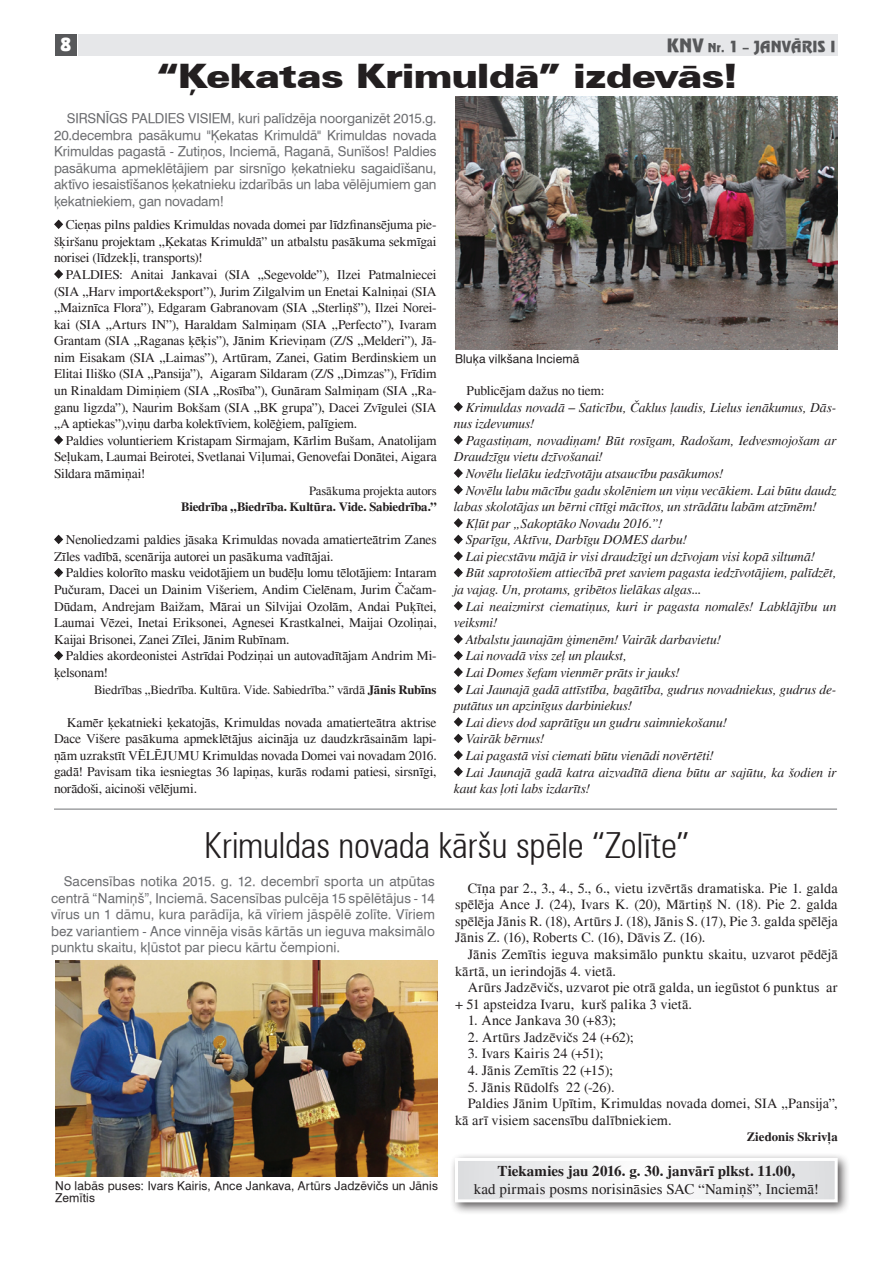
<style>
.page{position:relative;width:893px;height:1263px;background:#fff}
.page>*{position:absolute;margin:0;border:0;box-sizing:border-box;transform-origin:0 0}
.t1{font:300 condensed 36px "Zurich TL";letter-spacing:-.005em;color:#231f20}
.t2{font:900 expanded 33px "Zurich TL";color:#231f20}
.t3{font:18px "Revue TL";color:#fff}
.t4{font:15px "Times";color:#231f20}
.t5{font:700 15px "Times";letter-spacing:.005em;color:#231f20}
.t6{font:15px "Revue TL";letter-spacing:.005em;color:#57585a}
.t7{font:14.25px/16.6px "Times";letter-spacing:.005em;color:#231f20}
.t8{font:13.5px/16.6px "Times";letter-spacing:-.015em;color:#231f20;text-align:justify}
.t9{font:italic 13.5px/16.6px "Times";letter-spacing:-.01em;color:#231f20}
.t10{font:13.5px/16.5px "Swiss 721 TL";color:#6c6d70;text-align:justify}
.t11{font:12.75px "Times";letter-spacing:-.01em;color:#231f20}
.t12{font:700 12.75px "Times";letter-spacing:-.005em;color:#231f20}
.t13{font:12px/12.8px "Swiss 721 TL";letter-spacing:.015em;color:#231f20}
.s1{font-size:18px}
.s2{font-size:12px}
.s3{font-weight:700}
</style>
<div class="page">
<div style="left:79px;top:34px;width:759px;height:22px;background:#e6e7e9"></div>
<div style="left:55px;top:34px;width:22px;height:21px;background:#57585a"></div>
<img style="left:55px;top:960px;width:383px;height:216px">
<div style="left:449px;top:1152px;width:408px;height:69px;background:#231f20;opacity:.75"></div>
<svg style="left:459px;top:1162px;width:375px;height:36px"></svg>
<div style="left:455px;top:1158px;width:383px;height:44px;border:3px solid #fff"></div>
<hr style="left:54px;top:808px;width:783px;height:2px;background:#808285">
<img style="left:455px;top:97px;width:383px;height:252px">
<div style="left:448px;top:346px;width:165px;height:39px;background:#fff"></div>
<svg style="left:54px;top:219px;width:9px;height:10px"></svg>
<svg style="left:54px;top:269px;width:9px;height:10px"></svg>
<svg style="left:54px;top:435px;width:9px;height:10px"></svg>
<svg style="left:54px;top:534px;width:9px;height:10px"></svg>
<svg style="left:54px;top:568px;width:9px;height:10px"></svg>
<svg style="left:54px;top:650px;width:9px;height:11px"></svg>
<svg style="left:453px;top:402px;width:10px;height:10px"></svg>
<svg style="left:454px;top:435px;width:9px;height:10px"></svg>
<svg style="left:453px;top:468px;width:10px;height:27px"></svg>
<svg style="left:453px;top:518px;width:10px;height:60px"></svg>
<svg style="left:453px;top:601px;width:10px;height:10px"></svg>
<svg style="left:453px;top:634px;width:10px;height:60px"></svg>
<svg style="left:453px;top:717px;width:10px;height:60px"></svg>
<h3 class="t3" style="left:60px;top:34px;width:14px">8</h3>
<p class="t6" style="left:667px;top:37px;width:170px"><span class="s1">KNV</span> <span class="s2">Nr.</span> 1 <span class="s2">–</span> JANVĀRIS I</p>
<h2 class="t2" style="left:157px;top:57px;width:582px">“Ķekatas Krimuldā” izdevās!</h2>
<p class="t10" style="left:54px;top:110px;width:384px;text-indent:13px">SIRSNĪGS PALDIES VISIEM, kuri palīdzēja noorganizēt 2015.g.<br>20.decembra pasākumu "Ķekatas Krimuldā" Krimuldas novada Krimuldas pagastā - Zutiņos, Inciemā, Raganā, Sunīšos! Paldies pasākuma apmeklētājiem par sirsnīgo ķekatnieku sagaidīšanu, aktīvo iesaistīšanos ķekatnieku izdarībās un laba vēlējumiem gan ķekatniekiem, gan novadam!</p>
<p class="t8" style="left:54px;top:216px;width:384px;text-indent:12px">Cieņas pilns paldies Krimuldas novada domei par līdzfinansējuma pie&shy;šķiršanu projektam „Ķekatas Krimuldā” un atbalstu pasākuma sekmīgai norisei (līdzekļi, transports)!</p>
<p class="t8" style="left:54px;top:266px;width:384px;text-indent:12px">PALDIES: Anitai Jankavai (SIA „Segevolde”), Ilzei Patmalniecei (SIA „Harv import&amp;eksport”), Jurim Zilgalvim un Enetai Kalniņai (SIA „Maiznīca Flora”), Edgaram Gabranovam (SIA „Sterliņš”), Ilzei Norei&shy;kai (SIA „Arturs IN”), Haraldam Salmiņam (SIA „Perfecto”), Ivaram Grantam (SIA „Raganas ķēķis”), Jānim Krieviņam (Z/S „Melderi”), Jā&shy;nim Eisakam (SIA „Laimas”), Artūram, Zanei, Gatim Berdinskiem un Elitai Iliško (SIA „Pansija”), Aigaram Sildaram (Z/S „Dimzas”), Frīdim un Rinaldam Dimiņiem (SIA „Rosība”), Gunāram Salmiņam (SIA „Ra&shy;ganu ligzda”), Naurim Bokšam (SIA „BK grupa”), Dacei Zvīgulei (SIA „A aptiekas”),viņu darba kolektīviem, kolēģiem, palīgiem.</p>
<p class="t8" style="left:54px;top:432px;width:384px;text-indent:12px">Paldies voluntieriem Kristapam Sirmajam, Kārlim Bušam, Anatolijam Seļukam, Laumai Beirotei, Svetlanai Viļumai, Genovefai Donātei, Aigara Sildara māmiņai!</p>
<p class="t11" style="left:309px;top:483px;width:129px">Pasākuma projekta autors</p>
<p class="t12" style="left:181px;top:499px;width:257px">Biedrība „Biedrība. Kultūra. Vide. Sabiedrība.”</p>
<p class="t8" style="left:54px;top:532px;width:384px;text-indent:12px">Nenoliedzami paldies jāsaka Krimuldas novada amatierteātrim Zanes<br>Zīles vadībā, scenārija autorei un pasākuma vadītājai.</p>
<p class="t8" style="left:54px;top:565px;width:384px;text-indent:12px">Paldies kolorīto masku veidotājiem un budēļu lomu tēlotājiem: Intaram Pučuram, Dacei un Dainim Višeriem, Andim Cielēnam, Jurim Čačam-Dūdam, Andrejam Baižam, Mārai un Silvijai Ozolām, Andai Puķītei, Laumai Vēzei, Inetai Eriksonei, Agnesei Krastkalnei, Maijai Ozoliņai, Kaijai Brisonei, Zanei Zīlei, Jānim Rubīnam.</p>
<p class="t8" style="left:54px;top:648px;width:384px;text-indent:12px">Paldies akordeonistei Astrīdai Podziņai un autovadītājam Andrim Mi&shy;ķelsonam!</p>
<p class="t11" style="left:94px;top:682px;width:344px">Biedrības „Biedrība. Kultūra. Vide. Sabiedrība.” vārdā <span class="s3">Jānis Rubīns</span></p>
<p class="t8" style="left:54px;top:714px;width:384px;text-indent:13px">Kamēr ķekatnieki ķekatojās, Krimuldas novada amatierteātra aktrise Dace Višere pasākuma apmeklētājus aicināja uz daudzkrāsainām lapi&shy;ņām uzrakstīt VĒLĒJUMU Krimuldas novada Domei vai novadam 2016. gadā! Pavisam tika iesniegtas 36 lapiņas, kurās rodami patiesi, sirsnīgi, norādoši, aicinoši vēlējumi.</p>
<p class="t13" style="left:455px;top:353px;width:126px">Bluķa vilkšana Inciemā</p>
<p class="t8" style="left:466px;top:382px;width:140px">Publicējam dažus no tiem:</p>
<p class="t9" style="left:454px;top:399px;width:384px;text-indent:12px">Krimuldas novadā – Saticību, Čaklus ļaudis, Lielus ienākumus, Dās&shy;nus izdevumus!</p>
<p class="t9" style="left:466px;top:432px;width:372px">Pagastiņam, novadiņam! Būt rosīgam, Radošam, Iedvesmojošam ar</p>
<p class="t9" style="left:454px;top:449px;width:151px">Draudzīgu vietu dzīvošanai!</p>
<p class="t9" style="left:466px;top:465px;width:260px">Novēlu lielāku iedzīvotāju atsaucību pasākumos!</p>
<p class="t9" style="left:466px;top:482px;width:372px">Novēlu labu mācību gadu skolēniem un viņu vecākiem. Lai būtu daudz</p>
<p class="t9" style="left:454px;top:498px;width:365px">labas skolotājas un bērni cītīgi mācītos, un strādātu labām atzīmēm!</p>
<p class="t9" style="left:466px;top:515px;width:198px">Kļūt par „Sakoptāko Novadu 2016.”!</p>
<p class="t9" style="left:466px;top:532px;width:223px">Sparīgu, Aktīvu, Darbīgu DOMES darbu!</p>
<p class="t9" style="left:466px;top:548px;width:351px">Lai piecstāvu mājā ir visi draudzīgi un dzīvojam visi kopā siltumā!</p>
<p class="t9" style="left:466px;top:565px;width:372px">Būt saprotošiem attiecībā pret saviem pagasta iedzīvotājiem, palīdzēt,</p>
<p class="t9" style="left:454px;top:581px;width:249px">ja vajag. Un, protams, gribētos lielākas algas...</p>
<p class="t9" style="left:466px;top:598px;width:372px">Lai neaizmirst ciematiņus, kuri ir pagasta nomalēs! Labklājību un</p>
<p class="t9" style="left:454px;top:615px;width:45px">veiksmi!</p>
<p class="t9" style="left:466px;top:631px;width:257px">Atbalstu jaunajām ģimenēm! Vairāk darbavietu!</p>
<p class="t9" style="left:466px;top:648px;width:163px">Lai novadā viss zeļ un plaukst,</p>
<p class="t9" style="left:466px;top:664px;width:216px">Lai Domes šefam vienmēr prāts ir jauks!</p>
<p class="t9" style="left:466px;top:681px;width:372px">Lai Jaunajā gadā attīstība, bagātība, gudrus novadniekus, gudrus de-</p>
<p class="t9" style="left:454px;top:697px;width:180px">putātus un apzinīgus darbiniekus!</p>
<p class="t9" style="left:466px;top:714px;width:263px">Lai dievs dod saprātīgu un gudru saimniekošanu!</p>
<p class="t9" style="left:466px;top:731px;width:81px">Vairāk bērnus!</p>
<p class="t9" style="left:466px;top:747px;width:250px">Lai pagastā visi ciemati būtu vienādi novērtēti!</p>
<p class="t9" style="left:466px;top:764px;width:372px">Lai Jaunajā gadā katra aizvadītā diena būtu ar sajūtu, ka šodien ir</p>
<p class="t9" style="left:454px;top:780px;width:138px">kaut kas ļoti labs izdarīts!</p>
<h1 class="t1" style="left:204px;top:823px;width:487px">Krimuldas novada kāršu spēle “Zolīte”</h1>
<p class="t7" style="left:455px;top:880px;width:384px;text-align:justify;text-indent:13px">Cīņa par 2., 3., 4., 5., 6., vietu izvērtās dramatiska. Pie 1. galda spēlēja Ance J. (24), Ivars K. (20), Mārtiņš N. (18). Pie 2. galda spēlēja Jānis R. (18), Artūrs J. (18), Jānis S. (17), Pie 3. galda spēlēja Jānis Z. (16), Roberts C. (16), Dāvis Z. (16).</p>
<p class="t7" style="left:455px;top:946px;width:384px;text-indent:13px">Jānis Zemītis ieguva maksimālo punktu skaitu, uzvarot pēdējā kārtā, un ierindojās 4. vietā.</p>
<p class="t7" style="left:455px;top:979px;width:384px;text-indent:13px">Arūrs Jadzēvičs, uzvarot pie otrā galda, un iegūstot 6 punktus ar + 51 apsteidza Ivaru, kurš palika 3 vietā.</p>
<p class="t7" style="left:468px;top:1012px;width:150px">1. Ance Jankava 30 (+83);</p>
<p class="t7" style="left:468px;top:1029px;width:168px">2. Artūrs Jadzēvičs 24 (+62);</p>
<p class="t7" style="left:468px;top:1045px;width:137px">3. Ivars Kairis 24 (+51);</p>
<p class="t7" style="left:468px;top:1062px;width:147px">4. Jānis Zemītis 22 (+15);</p>
<p class="t7" style="left:468px;top:1079px;width:148px">5. Jānis Rūdolfs 22 (-26).</p>
<p class="t7" style="left:468px;top:1095px;width:371px">Paldies Jānim Upītim, Krimuldas novada domei, SIA „Pansija”,</p>
<p class="t7" style="left:455px;top:1112px;width:218px">kā arī visiem sacensību dalībniekiem.</p>
<p class="t12" style="left:747px;top:1129px;width:93px">Ziedonis Skrivļa</p>
<p class="t13" style="left:55px;top:1179px;width:384px">No labās puses: Ivars Kairis, Ance Jankava, Artūrs Jadzēvičs un Jānis<br>Zemītis</p>
<p class="t10" style="left:51px;top:873px;width:385px;text-indent:13px">Sacensības notika 2015. g. 12. decembrī sporta un atpūtas centrā “Namiņš”, Inciemā. Sacensības pulcēja 15 spēlētājus - 14 vīrus un 1 dāmu, kura parādīja, kā vīriem jāspēlē zolīte. Vīriem bez variantiem - Ance vinnēja visās kārtās un ieguva maksimālo punktu skaitu, kļūstot par piecu kārtu čempioni.</p>
<p class="t5" style="left:497px;top:1162px;width:299px">Tiekamies jau 2016. g. 30. janvārī plkst. 11.00,</p>
<p class="t4" style="left:474px;top:1181px;width:346px">kad pirmais posms norisināsies SAC “Namiņš”, Inciemā!</p>
</div>
